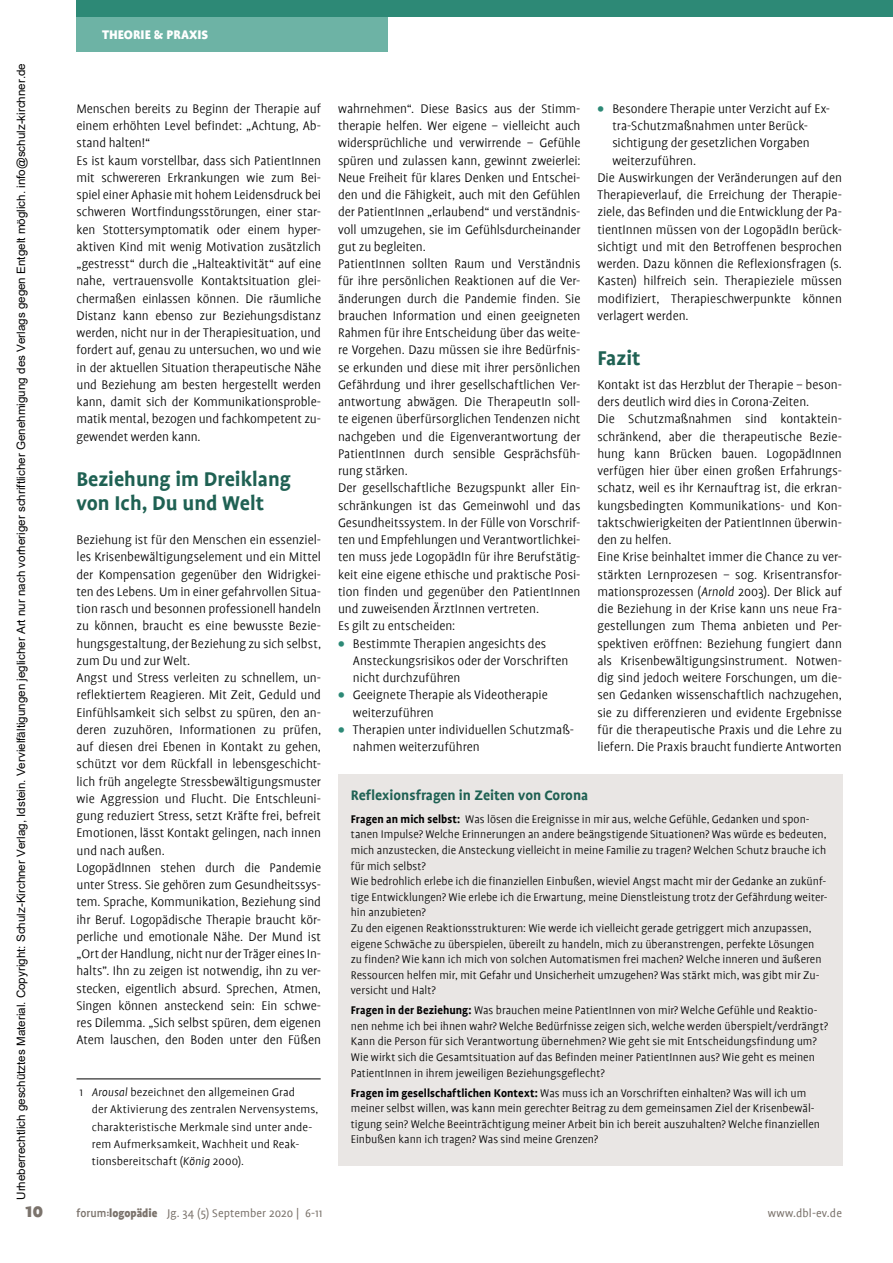
<style>
.page{position:relative;width:893px;height:1263px;background:#fff}
.page>*{position:absolute;margin:0;border:0;box-sizing:border-box;transform-origin:0 0}
.t1{font:700 22.5px/24px "Profile";color:#1f6153}
.t2{font:900 21px "Profile";color:#7b736c}
.t3{font:700 15.6px "Profile";color:#1f6153}
.t4{font:300 14.1px/17.2px "Profile";letter-spacing:-.005em;color:#000}
.t5{font:900 14.1px "Profile";color:#fff}
.t6{font:300 12.6px/15.6px "Profile";letter-spacing:.005em;color:#000}
.t7{font:12.6px "Profile";letter-spacing:.01em;color:#7b736c}
.t8{font:11.55px "Arial";color:#000}
.s1{font-style:italic}
.s2{font-weight:900;color:#2d8976}
.s3{font-weight:700}
.s4{font-weight:500}
.s5{font-weight:900;font-size:9px}
.s6{font-weight:900}
</style>
<div class="page">
<div style="left:77px;top:0;width:311px;height:51px;background:#6db3a5"></div>
<div style="left:77px;top:0;width:816px;height:17px;background:#2d8976"></div>
<div style="left:338px;top:774px;width:505px;height:391px;background:#e9e6e4"></div>
<hr style="left:77px;top:1079px;width:244px;height:1px;background:#000">
<p class="t8" style="left:13px;top:1200px;width:1138px;rotate:-90deg">Urheberrechtlich geschütztes Material. Copyright: Schulz-Kirchner Verlag, Idstein. Vervielfältigungen jeglicher Art nur nach vorheriger schriftlicher Genehmigung des Verlags gegen Entgelt möglich. info@schulz-kirchner.de</p>
<p class="t5" style="left:102px;top:27px;width:108px">THEORIE &amp; PRAXIS</p>
<p class="t4" style="left:77px;top:100px;width:246px">Menschen bereits zu Beginn der Therapie auf einem erhöhten Level befindet: „Achtung, Ab&shy;stand halten!“<br>Es ist kaum vorstellbar, dass sich PatientInnen mit schwereren Erkrankungen wie zum Bei&shy;spiel einer Aphasie mit hohem Leidensdruck bei schweren Wortfindungsstörungen, einer star&shy;ken Stottersymptomatik oder einem hyper&shy;aktiven Kind mit wenig Motivation zusätzlich „gestresst“ durch die „Halteaktivität“ auf eine nahe, vertrauensvolle Kontaktsituation glei&shy;chermaßen einlassen können. Die räumliche Distanz kann ebenso zur Beziehungsdistanz werden, nicht nur in der Therapiesituation, und fordert auf, genau zu untersuchen, wo und wie in der aktuellen Situation therapeutische Nähe und Beziehung am besten hergestellt werden kann, damit sich der Kommunikationsproble&shy;matik mental, bezogen und fachkompetent zu&shy;gewendet werden kann.</p>
<h1 class="t1" style="left:77px;top:467px;width:216px">Beziehung im Dreiklang von Ich, Du und Welt</h1>
<p class="t4" style="left:77px;top:531px;width:246px">Beziehung ist für den Menschen ein essenziel&shy;les Krisenbewältigungselement und ein Mittel der Kompensation gegenüber den Widrigkei&shy;ten des Lebens. Um in einer gefahrvollen Situa&shy;tion rasch und besonnen professionell handeln zu können, braucht es eine bewusste Bezie&shy;hungsgestaltung, der Beziehung zu sich selbst, zum Du und zur Welt.<br>Angst und Stress verleiten zu schnellem, un&shy;reflektiertem Reagieren. Mit Zeit, Geduld und Einfühlsamkeit sich selbst zu spüren, den an&shy;deren zuzuhören, Informationen zu prüfen, auf diesen drei Ebenen in Kontakt zu gehen, schützt vor dem Rückfall in lebensgeschicht&shy;lich früh angelegte Stressbewältigungsmuster wie Aggression und Flucht. Die Entschleuni&shy;gung reduziert Stress, setzt Kräfte frei, befreit Emotionen, lässt Kontakt gelingen, nach innen und nach außen.<br>LogopädInnen stehen durch die Pandemie unter Stress. Sie gehören zum Gesundheitssys&shy;tem. Sprache, Kommunikation, Beziehung sind ihr Beruf. Logopädische Therapie braucht kör&shy;perliche und emotionale Nähe. Der Mund ist „Ort der Handlung, nicht nur der Träger eines In&shy;halts”. Ihn zu zeigen ist notwendig, ihn zu ver&shy;stecken, eigentlich absurd. Sprechen, Atmen, Singen können ansteckend sein: Ein schwe&shy;res Dilemma. „Sich selbst spüren, dem eigenen Atem lauschen, den Boden unter den Füßen</p>
<p class="t6" style="left:92px;top:1084px;width:228px;line-height:17.2px;text-indent:-12px">1 <span class="s1">Arousal</span> bezeichnet den allgemeinen Grad<br>der Aktivierung des zentralen Nervensystems, charakteristische Merkmale sind unter ande&shy;rem Aufmerksamkeit, Wachheit und Reak&shy;tionsbereitschaft (<span class="s1">König</span> 2000).</p>
<p class="t4" style="left:338px;top:100px;width:244px">wahrnehmen“. Diese Basics aus der Stimm&shy;therapie helfen. Wer eigene – vielleicht auch widersprüchliche und verwirrende – Gefühle spüren und zulassen kann, gewinnt zweierlei:<br>Neue Freiheit für klares Denken und Entschei&shy;den und die Fähigkeit, auch mit den Gefühlen der PatientInnen „erlaubend“ und verständnis&shy;voll umzugehen, sie im Gefühlsdurcheinander gut zu begleiten.<br>PatientInnen sollten Raum und Verständnis für ihre persönlichen Reaktionen auf die Ver&shy;änderungen durch die Pandemie finden. Sie brauchen Information und einen geeigneten Rahmen für ihre Entscheidung über das weite&shy;re Vorgehen. Dazu müssen sie ihre Bedürfnis&shy;se erkunden und diese mit ihrer persönlichen Gefährdung und ihrer gesellschaftlichen Ver&shy;antwortung abwägen. Die TherapeutIn soll&shy;te eigenen überfürsorglichen Tendenzen nicht nachgeben und die Eigenverantwortung der PatientInnen durch sensible Gesprächsfüh&shy;rung stärken.<br>Der gesellschaftliche Bezugspunkt aller Ein&shy;schränkungen ist das Gemeinwohl und das Gesundheitssystem. In der Fülle von Vorschrif&shy;ten und Empfehlungen und Verantwortlichkei&shy;ten muss jede LogopädIn für ihre Berufstätig&shy;keit eine eigene ethische und praktische Posi&shy;tion finden und gegenüber den PatientInnen und zuweisenden ÄrztInnen vertreten.<br>Es gilt zu entscheiden:</p>
<p class="t4" style="left:353px;top:635px;width:217px;text-indent:-15px"><span class="s2">•</span> Bestimmte Therapien angesichts des<br>Ansteckungsrisikos oder der Vorschriften nicht durchzuführen</p>
<p class="t4" style="left:353px;top:686px;width:196px;text-indent:-15px"><span class="s2">•</span> Geeignete Therapie als Videotherapie weiterzuführen</p>
<p class="t4" style="left:353px;top:721px;width:223px;text-indent:-15px"><span class="s2">•</span> Therapien unter individuellen Schutzmaß&shy;nahmen weiterzuführen</p>
<p class="t4" style="left:597px;top:100px;width:234px"><span class="s2">•</span> Besondere Therapie unter Verzicht auf Ex-</p>
<p class="t4" style="left:612px;top:117px;width:197px">tra-Schutzmaßnahmen unter Berück-</p>
<p class="t4" style="left:612px;top:134px;width:199px">sichtigung der gesetzlichen Vorgaben</p>
<p class="t4" style="left:612px;top:152px;width:85px">weiterzuführen.</p>
<p class="t4" style="left:597px;top:169px;width:246px">Die Auswirkungen der Veränderungen auf den</p>
<p class="t4" style="left:597px;top:186px;width:246px">Therapieverlauf, die Erreichung der Therapie-</p>
<p class="t4" style="left:597px;top:203px;width:246px">ziele, das Befinden und die Entwicklung der Pa-</p>
<p class="t4" style="left:597px;top:221px;width:246px">tientInnen müssen von der LogopädIn berück-</p>
<p class="t4" style="left:597px;top:238px;width:246px">sichtigt und mit den Betroffenen besprochen</p>
<p class="t4" style="left:597px;top:255px;width:246px">werden. Dazu können die Reflexionsfragen (s.</p>
<p class="t4" style="left:597px;top:272px;width:246px">Kasten) hilfreich sein. Therapieziele müssen</p>
<p class="t4" style="left:597px;top:290px;width:246px">modifiziert, Therapieschwerpunkte können</p>
<p class="t4" style="left:597px;top:307px;width:93px">verlagert werden.</p>
<h1 class="t1" style="left:597px;top:346px;width:45px">Fazit</h1>
<p class="t4" style="left:597px;top:376px;width:246px">Kontakt ist das Herzblut der Therapie – beson&shy;ders deutlich wird dies in Corona-Zeiten.<br>Die Schutzmaßnahmen sind kontaktein&shy;schränkend, aber die therapeutische Bezie&shy;hung kann Brücken bauen. LogopädInnen verfügen hier über einen großen Erfahrungs&shy;schatz, weil es ihr Kernauftrag ist, die erkran&shy;kungsbedingten Kommunikations- und Kon&shy;taktschwierigkeiten der PatientInnen überwin&shy;den zu helfen.<br>Eine Krise beinhaltet immer die Chance zu ver&shy;stärkten Lernprozesen – sog. Krisentransfor&shy;mationsprozessen (<span class="s1">Arnold</span> 2003). Der Blick auf die Beziehung in der Krise kann uns neue Fra&shy;gestellungen zum Thema anbieten und Per&shy;spektiven eröffnen: Beziehung fungiert dann als Krisenbewältigungsinstrument. Notwen&shy;dig sind jedoch weitere Forschungen, um die&shy;sen Gedanken wissenschaftlich nachzugehen, sie zu differenzieren und evidente Ergebnisse für die therapeutische Praxis und die Lehre zu liefern. Die Praxis braucht fundierte Antworten</p>
<p class="t3" style="left:351px;top:787px;width:239px">Reflexionsfragen in Zeiten von Corona</p>
<p class="t6" style="left:351px;top:811px;width:478px"><span class="s3">Fragen an mich selbst:</span> Was lösen die Ereignisse in mir aus, welche Gefühle, Gedanken und spon&shy;tanen Impulse? Welche Erinnerungen an andere beängstigende Situationen? Was würde es bedeuten, mich anzustecken, die Ansteckung vielleicht in meine Familie zu tragen? Welchen Schutz brauche ich für mich selbst?<br>Wie bedrohlich erlebe ich die finanziellen Einbußen, wieviel Angst macht mir der Gedanke an zukünf&shy;tige Entwicklungen? Wie erlebe ich die Erwartung, meine Dienstleistung trotz der Gefährdung weiter&shy;hin anzubieten?<br>Zu den eigenen Reaktionsstrukturen: Wie werde ich vielleicht gerade getriggert mich anzupassen, eigene Schwäche zu überspielen, übereilt zu handeln, mich zu überanstrengen, perfekte Lösungen zu finden? Wie kann ich mich von solchen Automatismen frei machen? Welche inneren und äußeren Ressourcen helfen mir, mit Gefahr und Unsicherheit umzugehen? Was stärkt mich, was gibt mir Zu&shy;versicht und Halt?</p>
<p class="t6" style="left:351px;top:1003px;width:479px"><span class="s3">Fragen in der Beziehung:</span> Was brauchen meine PatientInnen von mir? Welche Gefühle und Reaktio&shy;nen nehme ich bei ihnen wahr? Welche Bedürfnisse zeigen sich, welche werden überspielt/verdrängt?<br>Kann die Person für sich Verantwortung übernehmen? Wie geht sie mit Entscheidungsfindung um?<br>Wie wirkt sich die Gesamtsituation auf das Befinden meiner PatientInnen aus? Wie geht es meinen PatientInnen in ihrem jeweiligen Beziehungsgeflecht?</p>
<p class="t6" style="left:351px;top:1085px;width:471px"><span class="s3">Fragen im gesellschaftlichen Kontext:</span> Was muss ich an Vorschriften einhalten? Was will ich um meiner selbst willen, was kann mein gerechter Beitrag zu dem gemeinsamen Ziel der Krisenbewäl&shy;tigung sein? Welche Beeinträchtigung meiner Arbeit bin ich bereit auszuhalten? Welche finanziellen Einbußen kann ich tragen? Was sind meine Grenzen?</p>
<h2 class="t2" style="left:26px;top:1199px;width:19px">10</h2>
<p class="t7" style="left:77px;top:1206px;width:247px"><span class="s4">forum</span><span class="s5">:</span><span class="s6">logopädie</span> Jg. 34 (5) September 2020 | 6-11</p>
<p class="t7" style="left:768px;top:1206px;width:76px">www.dbl-ev.de</p>
</div>
